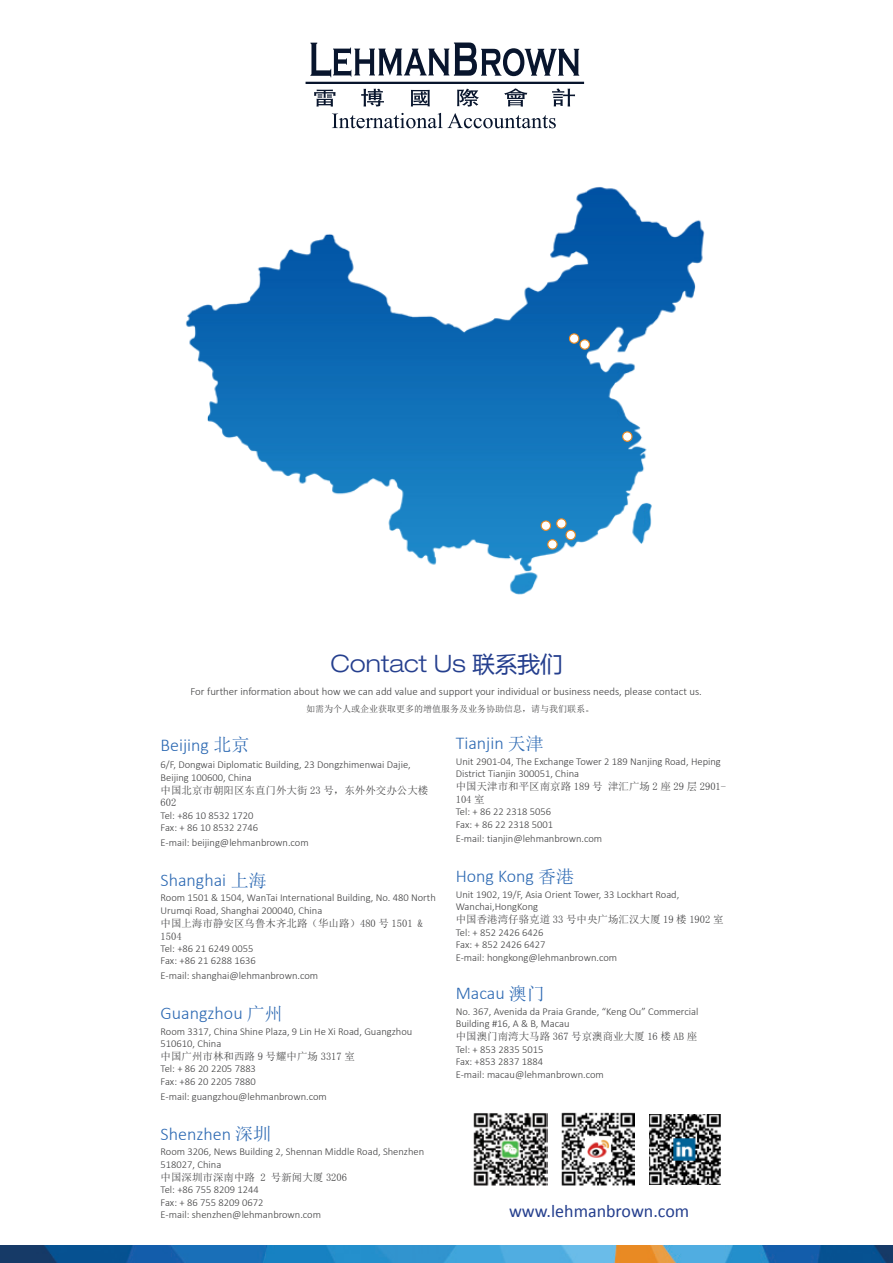
<style>
.page{position:relative;width:893px;height:1263px;background:#fff}
.page>*{position:absolute;margin:0;border:0;box-sizing:border-box;transform-origin:0 0}
.t1{font:300 expanded 24px "Helvetica Neue LT Pro";color:#253f8e}
.t2{font:300 18px "Calibri";color:#2b68b2}
.t3{font:18px "Calibri";color:#253f8e}
.t4{font:300 10.8px "Calibri";color:#3e3e3f}
.t5{font:300 10.5px/12.6px "Calibri";color:#3e3e3f}
.t6{font:10.5px/12.6px "Sim Sun";color:#3e3e3f}
.t7{font:9px "Sim Sun";color:#3e3e3f}
.s1{font-family:"Microsoft Ya Hei";font-weight:400;font-stretch:normal;font-size:22.5px}
.s2{font-family:"Sim Sun";font-weight:400}
</style>
<div class="page">
<img style="left:0;top:1245px;width:893px;height:18px">
<hr style="left:306px;top:82px;width:278px;height:2px;background:#08152d">
<svg style="left:310px;top:43px;width:269px;height:34px"></svg>
<svg style="left:314px;top:90px;width:22px;height:17px"></svg>
<svg style="left:361px;top:89px;width:23px;height:18px"></svg>
<svg style="left:411px;top:90px;width:19px;height:16px"></svg>
<svg style="left:457px;top:89px;width:22px;height:18px"></svg>
<svg style="left:504px;top:88px;width:23px;height:19px"></svg>
<svg style="left:552px;top:88px;width:23px;height:18px"></svg>
<svg style="left:332px;top:113px;width:224px;height:15px"></svg>
<img style="left:185px;top:187px;width:520px;height:408px">
<div style="left:569px;top:334px;width:10px;height:9px;background:#fff;border-radius:50%"></div>
<div style="left:569px;top:333px;width:10px;height:11px;border:1px solid #e98a23;border-radius:50%"></div>
<svg style="left:580px;top:340px;width:9px;height:9px"></svg>
<div style="left:579px;top:339px;width:11px;height:11px;border:1px solid #e98a23;border-radius:50%"></div>
<div style="left:623px;top:432px;width:9px;height:9px;background:#fff;border-radius:50%"></div>
<div style="left:622px;top:431px;width:10px;height:11px;border:1px solid #e98a23;border-radius:50%"></div>
<div style="left:566px;top:530px;width:9px;height:10px;background:#fff;border-radius:50%"></div>
<div style="left:565px;top:530px;width:11px;height:10px;border:1px solid #e98a23;border-radius:50%"></div>
<svg style="left:557px;top:519px;width:9px;height:9px"></svg>
<div style="left:556px;top:518px;width:11px;height:11px;border:1px solid #e98a23;border-radius:50%"></div>
<div style="left:541px;top:521px;width:9px;height:9px;background:#fff;border-radius:50%"></div>
<div style="left:541px;top:520px;width:10px;height:11px;border:1px solid #e98a23;border-radius:50%"></div>
<svg style="left:548px;top:540px;width:9px;height:9px"></svg>
<div style="left:547px;top:539px;width:11px;height:11px;border:1px solid #e98a23;border-radius:50%"></div>
<img style="left:562px;top:1113px;width:72px;height:72px">
<img style="left:473px;top:1113px;width:75px;height:73px">
<img style="left:649px;top:1114px;width:71px;height:71px">
<p class="t1" style="left:330px;top:649px;width:234px">Contact Us <span class="s1">联系我们</span></p>
<p class="t4" style="left:190px;top:684px;width:513px">For further information about how we can add value and support your individual or business needs, please contact us.</p>
<p class="t7" style="left:306px;top:704px;width:290px">如需为个人或企业获取更多的增值服务及业务协助信息，请与我们联系。</p>
<p class="t2" style="left:161px;top:733px;width:90px">Beijing <span class="s2">北京</span></p>
<p class="t5" style="left:161px;top:758px;width:252px">6/F, Dongwai Diplomatic Building, 23 Dongzhimenwai Dajie,<br>Beijing 100600, China</p>
<p class="t6" style="left:161px;top:784px;width:269px">中国北京市朝阳区东直门外大街 23 号，东外外交办公大楼<br>602</p>
<p class="t5" style="left:161px;top:809px;width:94px">Tel: +86 10 8532 1720</p>
<p class="t5" style="left:161px;top:821px;width:99px">Fax: + 86 10 8532 2746</p>
<p class="t5" style="left:161px;top:836px;width:150px">E-mail: beijing@lehmanbrown.com</p>
<p class="t2" style="left:161px;top:869px;width:108px">Shanghai <span class="s2">上海</span></p>
<p class="t5" style="left:161px;top:891px;width:277px">Room 1501 &amp; 1504, WanTai International Building, No. 480 North<br>Urumqi Road, Shanghai 200040, China</p>
<p class="t6" style="left:161px;top:917px;width:264px">中国上海市静安区乌鲁木齐北路（华山路）480 号 1501 &amp;<br>1504</p>
<p class="t5" style="left:161px;top:942px;width:94px">Tel: +86 21 6249 0055</p>
<p class="t5" style="left:161px;top:954px;width:97px">Fax: +86 21 6288 1636</p>
<p class="t5" style="left:161px;top:969px;width:159px">E-mail: shanghai@lehmanbrown.com</p>
<p class="t2" style="left:161px;top:1002px;width:124px">Guangzhou <span class="s2">广州</span></p>
<p class="t5" style="left:161px;top:1025px;width:253px">Room 3317, China Shine Plaza, 9 Lin He Xi Road, Guangzhou<br>510610, China</p>
<p class="t6" style="left:161px;top:1050px;width:196px">中国广州市林和西路 9 号耀中广场 3317 室</p>
<p class="t5" style="left:161px;top:1062px;width:97px">Tel: + 86 20 2205 7883</p>
<p class="t5" style="left:161px;top:1075px;width:97px">Fax: +86 20 2205 7880</p>
<p class="t5" style="left:161px;top:1090px;width:168px">E-mail: guangzhou@lehmanbrown.com</p>
<p class="t2" style="left:161px;top:1122px;width:112px">Shenzhen <span class="s2">深圳</span></p>
<p class="t5" style="left:161px;top:1145px;width:265px">Room 3206, News Building 2, Shennan Middle Road, Shenzhen<br>518027, China</p>
<p class="t6" style="left:161px;top:1171px;width:188px">中国深圳市深南中路 2 号新闻大厦 3206</p>
<p class="t5" style="left:161px;top:1183px;width:100px">Tel: +86 755 8209 1244</p>
<p class="t5" style="left:161px;top:1196px;width:104px">Fax: + 86 755 8209 0672</p>
<p class="t5" style="left:161px;top:1208px;width:162px">E-mail: shenzhen@lehmanbrown.com</p>
<p class="t2" style="left:456px;top:732px;width:90px">Tianjin <span class="s2">天津</span></p>
<p class="t5" style="left:456px;top:755px;width:267px">Unit 2901-04, The Exchange Tower 2 189 Nanjing Road, Heping<br>District Tianjin 300051, China</p>
<p class="t6" style="left:456px;top:780px;width:272px">中国天津市和平区南京路 189 号 津汇广场 2 座 29 层 2901-<br>104 室</p>
<p class="t5" style="left:456px;top:805px;width:97px">Tel: + 86 22 2318 5056</p>
<p class="t5" style="left:456px;top:818px;width:99px">Fax: + 86 22 2318 5001</p>
<p class="t5" style="left:456px;top:832px;width:148px">E-mail: tianjin@lehmanbrown.com</p>
<p class="t2" style="left:456px;top:865px;width:120px">Hong Kong <span class="s2">香港</span></p>
<p class="t5" style="left:456px;top:888px;width:225px">Unit 1902, 19/F, Asia Orient Tower, 33 Lockhart Road,<br>Wanchai,HongKong</p>
<p class="t6" style="left:456px;top:913px;width:269px">中国香港湾仔骆克道 33 号中央广场汇汉大厦 19 楼 1902 室</p>
<p class="t5" style="left:456px;top:926px;width:89px">Tel: + 852 2426 6426</p>
<p class="t5" style="left:456px;top:938px;width:91px">Fax: + 852 2426 6427</p>
<p class="t5" style="left:456px;top:951px;width:163px">E-mail: hongkong@lehmanbrown.com</p>
<p class="t2" style="left:456px;top:982px;width:91px">Macau <span class="s2">澳门</span></p>
<p class="t5" style="left:456px;top:1005px;width:244px">No. 367, Avenida da Praia Grande, “Keng Ou” Commercial<br>Building #16, A &amp; B, Macau</p>
<p class="t6" style="left:456px;top:1030px;width:243px">中国澳门南湾大马路 367 号京澳商业大厦 16 楼 AB 座</p>
<p class="t5" style="left:456px;top:1043px;width:89px">Tel: + 853 2835 5015</p>
<p class="t5" style="left:456px;top:1055px;width:89px">Fax: +853 2837 1884</p>
<p class="t5" style="left:456px;top:1068px;width:150px">E-mail: macau@lehmanbrown.com</p>
<p class="t3" style="left:509px;top:1200px;width:182px">www.lehmanbrown.com</p>
</div>
